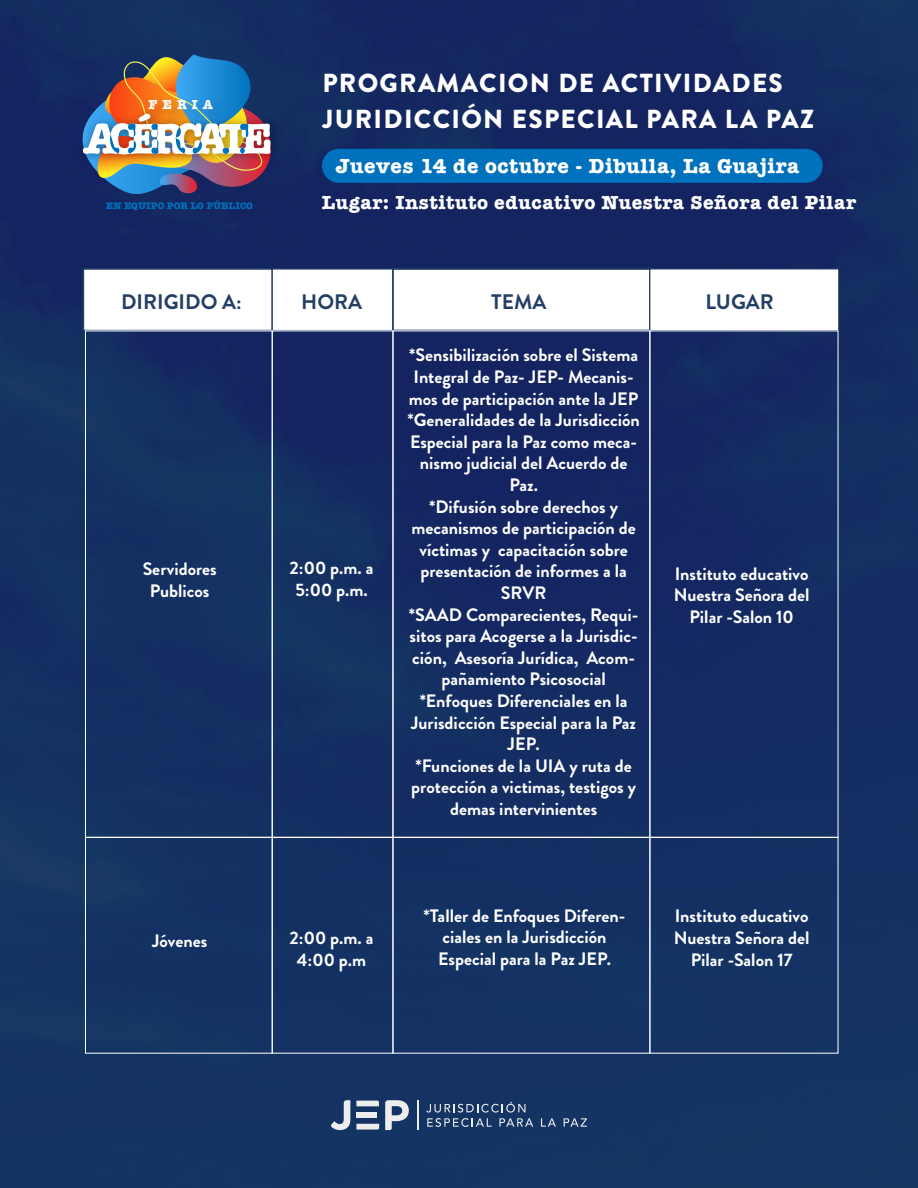
<style>
.page{position:relative;width:918px;height:1188px;background:#fff}
.page>*{position:absolute;margin:0;border:0;box-sizing:border-box;transform-origin:0 0}
.t1{font:900 26.1px/36.5px "Brandon Grotesque";letter-spacing:.05em;color:#fff}
.t2{font:700 21px "American Typewriter";letter-spacing:.03em;color:#fff}
.t3{font:700 21px "Brandon Grotesque";color:#243f66}
.t4{font:700 19.5px "American Typewriter";letter-spacing:.03em;color:#fff}
.t5{font:700 18px/21.6px "Brandon Grotesque";color:#fff;text-align:center}
.t6{font:700 13.35px "American Typewriter";letter-spacing:.4em;color:#fff;scale:.94 1}
.t7{font:700 9.75px "American Typewriter";color:#0071bc}
</style>
<div class="page">
<img style="left:0;top:0;width:918px;height:1188px">
<img style="left:30px;top:70px;width:297px;height:139px">
<img style="left:55px;top:54px;width:216px;height:142px">
<img style="left:139px;top:89px;width:101px;height:47px">
<div style="left:322px;top:149px;width:501px;height:34px;background:#0071bc;border-radius:17px"></div>
<svg style="left:331px;top:1100px;width:19px;height:30px"></svg>
<svg style="left:385px;top:1100px;width:24px;height:30px"></svg>
<svg style="left:356px;top:1101px;width:23px;height:5px"></svg>
<svg style="left:356px;top:1124px;width:23px;height:6px"></svg>
<div style="left:356px;top:1112px;width:21px;height:6px;background:#ededed"></div>
<svg style="left:426px;top:1102px;width:107px;height:25px;background:#3d577d"></svg>
<svg style="left:541px;top:1118px;width:15px;height:9px"></svg>
<svg style="left:564px;top:1118px;width:23px;height:9px"></svg>
<hr style="left:417px;top:1100px;width:1px;height:30px;background:#ededed">
<div style="left:83px;top:268px;width:190px;height:63px;background:#fff;border:2px solid #243f66"></div>
<div style="left:272px;top:268px;width:122px;height:63px;background:#fff;border:1px solid #243f66"></div>
<div style="left:392px;top:268px;width:259px;height:63px;background:#fff;border:2px solid #243f66"></div>
<div style="left:650px;top:269px;width:189px;height:62px;background:#fff"></div>
<div style="left:85px;top:330px;width:188px;height:508px;border:1px solid #fff"></div>
<div style="left:272px;top:330px;width:121px;height:508px;border:1px solid #fff"></div>
<div style="left:649px;top:330px;width:190px;height:508px;border:1px solid #fff"></div>
<div style="left:85px;top:837px;width:188px;height:217px;border:1px solid #fff"></div>
<div style="left:272px;top:837px;width:121px;height:217px;border:1px solid #fff"></div>
<div style="left:393px;top:837px;width:257px;height:217px;border:1px solid #fff"></div>
<p class="t6" style="left:148px;top:97px;width:70px">FERIA</p>
<p class="t7" style="left:106px;top:200px;width:149px">EN EQUIPO POR LO PÚBLICO</p>
<h1 class="t1" style="left:322px;top:65px;width:493px">PROGRAMACION DE ACTIVIDADES<br>JURIDICCIÓN ESPECIAL PARA LA PAZ</h1>
<p class="t2" style="left:335px;top:153px;width:465px">Jueves 14 de octubre - Dibulla, La Guajira</p>
<p class="t4" style="left:322px;top:190px;width:536px">Lugar: Instituto educativo Nuestra Señora del Pilar</p>
<p class="t3" style="left:121px;top:287px;width:122px">DIRIGIDO A:</p>
<p class="t3" style="left:301px;top:287px;width:62px">HORA</p>
<p class="t3" style="left:491px;top:287px;width:57px">TEMA</p>
<p class="t3" style="left:706px;top:287px;width:70px">LUGAR</p>
<p class="t5" style="left:143px;top:558px;width:76px">Servidores<br>Publicos</p>
<p class="t5" style="left:152px;top:930px;width:57px">Jóvenes</p>
<p class="t5" style="left:290px;top:558px;width:85px">2:00 p.m. a<br>5:00 p.m.</p>
<p class="t5" style="left:408px;top:345px;width:234px">*Sensibilización sobre el Sistema<br>Integral de Paz- JEP- Mecanis&shy;mos de participación ante la JEP *Generalidades de la Jurisdicción<br>Especial para la Paz como meca&shy;nismo judicial del Acuerdo de<br>Paz.<br>*Difusión sobre derechos y mecanismos de participación de víctimas y capacitación sobre presentación de informes a la<br>SRVR<br>*SAAD Comparecientes, Requi&shy;sitos para Acogerse a la Jurisdic&shy;ción, Asesoría Jurídica, Acom&shy;pañamiento Psicosocial *Enfoques Diferenciales en la<br>Jurisdicción Especial para la Paz<br>JEP.<br>*Funciones de la UIA y ruta de protección a victimas, testigos y demas intervinientes</p>
<p class="t5" style="left:674px;top:563px;width:137px">Instituto educativo<br>Nuestra Señora del<br>Pilar -Salon 10</p>
<p class="t5" style="left:290px;top:928px;width:85px">2:00 p.m. a<br>4:00 p.m</p>
<p class="t5" style="left:424px;top:905px;width:203px">*Taller de Enfoques Diferen&shy;ciales en la Jurisdicción<br>Especial para la Paz JEP.</p>
<p class="t5" style="left:674px;top:906px;width:137px">Instituto educativo<br>Nuestra Señora del<br>Pilar -Salon 17</p>
</div>
